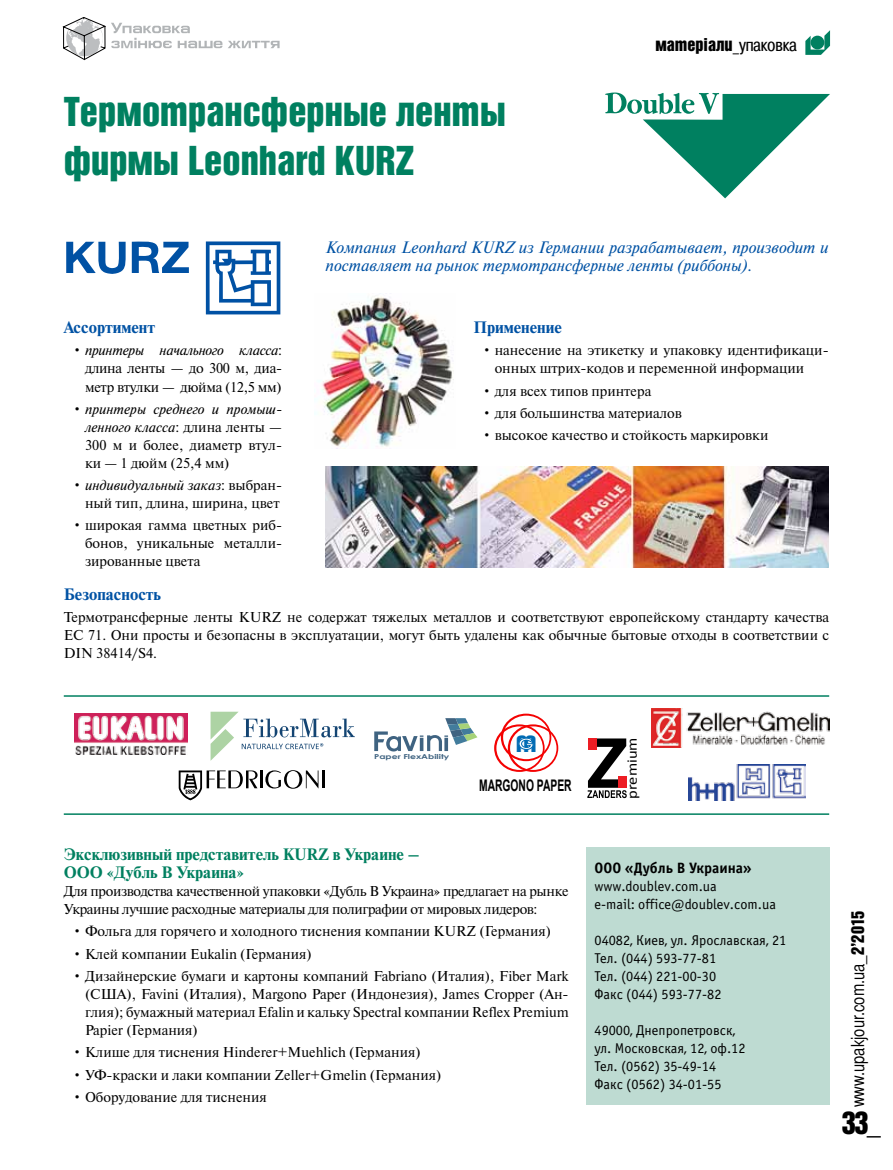
<style>
.page{position:relative;width:893px;height:1170px;background:#fff}
.page>*{position:absolute;margin:0;border:0;box-sizing:border-box;transform-origin:0 0}
.t1{font:40.5px/48.6px "Bastion Kontrast Alt C";color:#008060}
.t2{font:31.5px "Bastion Kontrast Alt C";color:#000}
.t3{font:500 22.65px "Phrastic";color:#006bb4;scale:1.21 1}
.t4{font:18px "Bastion C";color:#000}
.t5{font:18px "Bastion Kontrast Alt C";color:#000}
.t6{font:italic 16.5px/18px "Newton C";color:#0052a4}
.t7{font:700 16.5px/18px "Newton C";color:#008060}
.t8{font:700 16.5px "Newton C";color:#0052a4}
.t9{font:700 15.9px "Arial";color:#000;scale:.65 1}
.t10{font:700 15px "Officina Sans C";color:#000}
.t11{font:14.25px/18px "Newton C";color:#000;text-align:justify}
.t12{font:14.25px/18px "Officina Sans C";color:#000}
.t13{font:14.25px/18px "Newton C";letter-spacing:-.025em;color:#000}
.t14{font:14.25px "Calibri";color:#000;scale:1.16 1}
.t15{font:700 6.75px "Century Gothic";color:#3f6381;scale:1.38 1}
.s1{font-family:"Pragmatica Cond C"}
.s2{font-style:italic}
.s3{font-family:"Century Gothic";font-weight:700;font-size:14.85px;color:#fff}
.s4{font-family:"Bastion Kontrast Alt C"}
</style>
<div class="page">
<svg style="left:63px;top:17px;width:159px;height:43px"></svg>
<svg style="left:228px;top:41px;width:52px;height:7px"></svg>
<svg style="left:805px;top:30px;width:25px;height:25px"></svg>
<svg style="left:605px;top:92px;width:225px;height:106px"></svg>
<div style="left:586px;top:847px;width:243px;height:257px;background:#bedbd2"></div>
<svg style="left:66px;top:242px;width:60px;height:32px"></svg>
<svg style="left:132px;top:241px;width:57px;height:32px"></svg>
<svg style="left:206px;top:241px;width:74px;height:73px"></svg>
<svg style="left:374px;top:718px;width:103px;height:33px"></svg>
<hr style="left:260px;top:770px;width:3px;height:18px;background:#000">
<svg style="left:265px;top:770px;width:53px;height:18px"></svg>
<hr style="left:322px;top:770px;width:3px;height:18px;background:#000">
<svg style="left:179px;top:770px;width:79px;height:30px"></svg>
<svg style="left:211px;top:711px;width:144px;height:49px"></svg>
<svg style="left:494px;top:713px;width:64px;height:58px"></svg>
<svg style="left:587px;top:738px;width:40px;height:60px"></svg>
<div style="left:588px;top:738px;width:8px;height:12px;background:#ed1d24"></div>
<div style="left:618px;top:776px;width:9px;height:11px;background:#ed1d24"></div>
<hr style="left:64px;top:695px;width:765px;height:1px;background:#008060">
<hr style="left:64px;top:813px;width:765px;height:1px;background:#008060">
<img style="left:689px;top:764px;width:117px;height:36px">
<img style="left:75px;top:713px;width:113px;height:41px">
<img style="left:652px;top:708px;width:177px;height:39px">
<img style="left:325px;top:467px;width:504px;height:100px">
<img style="left:315px;top:296px;width:139px;height:153px">
<h1 class="t1" style="left:64px;top:88px;width:443px">Термотрансферные ленты фирмы Leonhard KURZ</h1>
<p class="t5" style="left:655px;top:36px;width:143px">матеріали<span class="s1">_упаковка</span></p>
<p class="t8" style="left:64px;top:318px;width:93px">Ассортимент</p>
<p class="t11" style="left:85px;top:341px;width:199px;text-indent:-13px">• <span class="s2">принтеры начального класса</span>: длина ленты — до 300 м, диа&shy;метр втулки — дюйма (12,5 мм)</p>
<p class="t11" style="left:85px;top:400px;width:199px;text-indent:-13px">• <span class="s2">принтеры среднего и промыш&shy;ленного класса</span>: длина ленты — 300 м и более, диаметр втул&shy;ки — 1 дюйм (25,4 мм)</p>
<p class="t11" style="left:72px;top:476px;width:211px;text-align:right">• <span class="s2">индивидуальный заказ</span>: выбран&shy;ный тип, длина, ширина, цвет</p>
<p class="t11" style="left:85px;top:516px;width:199px;text-indent:-13px">• широкая гамма цветных риб&shy;бонов, уникальные металли&shy;зированные цвета</p>
<p class="t6" style="left:325px;top:238px;width:505px">Компания Leonhard KURZ из Германии разрабатывает, производит и поставляет на рынок термотрансферные ленты (риббоны).</p>
<p class="t8" style="left:473px;top:318px;width:90px">Применение</p>
<p class="t11" style="left:495px;top:341px;width:335px;text-indent:-13px">• нанесение на этикетку и упаковку идентификаци&shy;онных штрих-кодов и переменной информации</p>
<p class="t11" style="left:482px;top:382px;width:171px">• для всех типов принтера</p>
<p class="t11" style="left:482px;top:404px;width:201px">• для большинства материалов</p>
<p class="t11" style="left:482px;top:426px;width:288px">• высокое качество и стойкость маркировки</p>
<p class="t8" style="left:64px;top:585px;width:99px">Безопасность</p>
<p class="t11" style="left:64px;top:608px;width:767px">Термотрансферные ленты KURZ не содержат тяжелых металлов и соответствуют европейскому стандарту качества EС 71. Они просты и безопасны в эксплуатации, могут быть удалены как обычные бытовые отходы в соответствии с DIN 38414/S4.</p>
<p class="t15" style="left:374px;top:751px;width:56px">Paper FlexAbility</p>
<h3 class="t3" style="left:516px;top:731px;width:19px">M<span class="s3">G</span></h3>
<p class="t14" style="left:623px;top:798px;width:54px;rotate:-90deg">premium</p>
<p class="t9" style="left:479px;top:775px;width:144px">MARGONO PAPER</p>
<p class="t7" style="left:64px;top:845px;width:357px">Эксклюзивный представитель KURZ в Украине –<br>ООО «Дубль В Украина»</p>
<p class="t13" style="left:64px;top:882px;width:506px">Для производства качественной упаковки «Дубль В Украина» предлагает на рынке<br>Украины лучшие расходные материалы для полиграфии от мировых лидеров:</p>
<p class="t11" style="left:72px;top:922px;width:480px">• Фольга для горячего и холодного тиснения компании KURZ (Германия)</p>
<p class="t11" style="left:72px;top:944px;width:241px">• Клей компании Eukalin (Германия)</p>
<p class="t11" style="left:85px;top:967px;width:485px;text-indent:-13px">• Дизайнерские бумаги и картоны компаний Fabriano (Италия), Fiber Mark (США), Favini (Италия), Margono Paper (Индонезия), James Cropper (Ан&shy;глия); бумажный материал Efalin и кальку Spectral компании Reflex Premium Papier (Германия)</p>
<p class="t11" style="left:72px;top:1043px;width:350px">• Клише для тиснения Hinderer+Muehlich (Германия)</p>
<p class="t11" style="left:72px;top:1065px;width:371px">• УФ-краски и лаки компании Zeller+Gmelin (Германия)</p>
<p class="t11" style="left:72px;top:1087px;width:196px">• Оборудование для тиснения</p>
<p class="t10" style="left:595px;top:859px;width:159px">ООО «Дубль В Украина»</p>
<p class="t12" style="left:595px;top:877px;width:183px">www.doublev.com.ua<br>e-mail: office@doublev.com.ua</p>
<p class="t12" style="left:595px;top:931px;width:193px">04082, Киев, ул. Ярославская, 21<br>Тел. (044) 593-77-81<br>Тел. (044) 221-00-30<br>Факс (044) 593-77-82</p>
<p class="t12" style="left:595px;top:1021px;width:152px">49000, Днепропетровск, ул. Московская, 12, оф.12<br>Тел. (0562) 35-49-14<br>Факс (0562) 34-01-55</p>
<p class="t4" style="left:847px;top:1107px;width:198px;rotate:-90deg">www.upakjour.com.ua_<span class="s4">2’2015</span></p>
<h2 class="t2" style="left:842px;top:1106px;width:41px">33_</h2>
</div>
